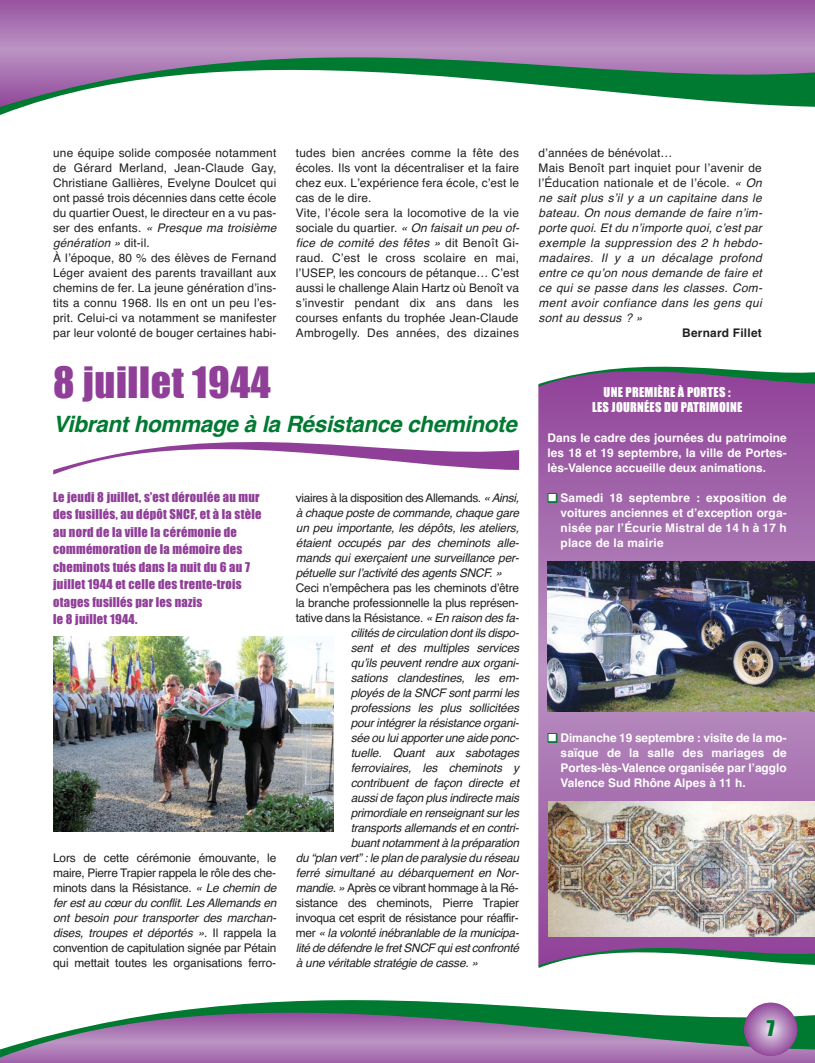
<style>
.page{position:relative;width:815px;height:1063px;background:#fff}
.page>*{position:absolute;margin:0;border:0;box-sizing:border-box;transform-origin:0 0}
.t1{font:40px "Impact";letter-spacing:.015em;color:#903f98}
.t2{font:italic 700 22.5px "Helvetica";color:#007931}
.t3{font:20px "Impact";color:#007931}
.t4{font:12.5px/17.5px "Impact";letter-spacing:.02em;color:#903f98}
.t5{font:12.5px/15px "Impact";letter-spacing:.02em;color:#fff;text-align:center}
.t6{font:italic 11.88px/15px "Helvetica";color:#231f20}
.t7{font:11.88px/15px "Helvetica";letter-spacing:.01em;color:#231f20}
.t8{font:11.88px/15px "Helvetica";letter-spacing:-.02em;color:#231f20}
.t9{font:700 11.88px/15px "Helvetica";color:#fff;text-align:justify}
.t10{font:11.88px "Helvetica";letter-spacing:-.015em;color:#231f20}
.t11{font:11.88px "Helvetica";letter-spacing:-.025em;color:#231f20}
.t12{font:11.88px "Helvetica";letter-spacing:-.035em;color:#231f20}
.t13{font:700 11.88px "Helvetica";letter-spacing:.02em;color:#231f20}
.s1{font-style:italic}
.s2{font-style:normal}
.s3{color:#007931}
</style>
<div class="page">
<svg style="left:539px;top:387px;width:276px;height:561px;background:#a268ab"></svg>
<svg style="left:0;top:0;width:815px;height:57px;background:#ab76b3"></svg>
<svg style="left:0;top:57px;width:815px;height:58px"></svg>
<div style="left:0;top:1058px;width:815px;height:5px;background:#a267ab"></div>
<svg style="left:0;top:1000px;width:815px;height:58px"></svg>
<svg style="left:744px;top:1003px;width:53px;height:53px;background:#ad7bb6"></svg>
<svg style="left:539px;top:367px;width:276px;height:20px"></svg>
<img style="left:548px;top:802px;width:267px;height:134px">
<svg style="left:539px;top:948px;width:276px;height:20px"></svg>
<svg style="left:53px;top:442px;width:466px;height:32px"></svg>
<img style="left:53px;top:637px;width:280px;height:195px">
<img style="left:548px;top:562px;width:267px;height:150px">
<p class="t7" style="left:53px;top:146px;width:227px">une équipe solide composée notamment de Gérard Merland, Jean-Claude Gay, Christiane Gallières, Evelyne Doulcet qui ont passé trois décennies dans cette école du quartier Ouest, le directeur en a vu pas&shy;s e r d e s e n f a n t s . <span class="s1">« Presque ma troisième génération »</span> d i t - i l .<br>À lʼépoque, 80 % des élèves de Fernand Léger avaient des parents travaillant aux chemins de fer. La jeune génération dʼins&shy;tits a connu 1968. Ils en ont un peu lʼes&shy;prit. Celui-ci va notamment se manifester par leur volonté de bouger certaines habi-</p>
<p class="t7" style="left:296px;top:146px;width:227px">tudes bien ancrées comme la fête des écoles. Ils vont la décentraliser et la faire chez eux. Lʼexpérience fera école, cʼest le cas de le dire.<br>Vite, lʼécole sera la locomotive de la vie sociale du quartier. <span class="s1">« On faisait un peu of&shy;fice de comité des fêtes »</span> d i t B e n o î t G i - raud. Cʼest le cross scolaire en mai, lʼUSEP, les concours de pétanque… Cʼest aussi le challenge Alain Hartz où Benoît va sʼinvestir pendant dix ans dans les courses enfants du trophée Jean-Claude Ambrogelly. Des années, des dizaines</p>
<p class="t6" style="left:539px;top:146px;width:227px"><span class="s2">dʼannées de bénévolat…<br>Mais Benoît part inquiet pour lʼavenir de lʼÉducation nationale et de lʼécole.</span> « On ne sait plus sʼil y a un capitaine dans le bateau. On nous demande de faire nʼim&shy;porte quoi. Et du nʼimporte quoi, cʼest par exemple la suppression des 2 h hebdo&shy;madaires. Il y a un décalage profond entre ce quʼon nous demande de faire et ce qui se passe dans les classes. Com&shy;ment avoir confiance dans les gens qui sont au dessus ? »</p>
<p class="t13" style="left:682px;top:328px;width:81px">Bernard Fillet</p>
<h1 class="t1" style="left:53px;top:370px;width:219px">8 juillet 1944</h1>
<h2 class="t2" style="left:53px;top:416px;width:470px">Vibranthommage à la Résistance cheminote</h2>
<p class="t4" style="left:53px;top:489px;width:210px">Le jeudi 8 juillet, s’est déroulée au mur des fusillés, au dépôt SNCF, et à la stèle au nord de la ville la cérémonie de commémoration de la mémoire des cheminots tués dans la nuit du 6 au 7 juillet 1944 et celle des trente-trois otages fusillés par les nazis<br>le 8 juillet 1944.</p>
<p class="t6" style="left:296px;top:491px;width:227px;text-align:justify"><span class="s2">viaires à la disposition des Allemands.</span> « Ainsi, à chaque poste de commande,chaque gare un peu importante, les dépôts, les ateliers, étaient occupés par des cheminots alle&shy;mands qui exerçaient une surveillance per&shy;pétuelle surlʼactivité des agents SNCF.»</p>
<p class="t10" style="left:296px;top:583px;width:225px">Ceci nʼempêchera pas les cheminots dʼêtre</p>
<p class="t8" style="left:296px;top:596px;width:224px">la branche professionnelle la plus représen-</p>
<p class="t8" style="left:296px;top:611px;width:227px">tative dans la Résistance. <span class="s1">« En raison des fa-</span></p>
<p class="t6" style="left:351px;top:626px;width:172px">cilités de circulation dontils dispo-</p>
<p class="t6" style="left:351px;top:641px;width:172px">sent et des multiples services</p>
<p class="t6" style="left:351px;top:656px;width:172px">quʼils peuvent rendre aux organi-</p>
<p class="t6" style="left:351px;top:671px;width:172px">sations clandestines, les em-</p>
<p class="t6" style="left:351px;top:686px;width:172px">ployés de la SNCF sontparmiles</p>
<p class="t6" style="left:351px;top:701px;width:172px">professions les plus sollicitées</p>
<p class="t6" style="left:351px;top:716px;width:172px">pourintégrerla résistance organi-</p>
<p class="t6" style="left:351px;top:731px;width:172px">sée ou luiapporterune aide ponc-</p>
<p class="t6" style="left:351px;top:746px;width:172px">tuelle. Quant aux sabotages</p>
<p class="t6" style="left:351px;top:761px;width:170px">ferroviaires, les cheminots y</p>
<p class="t6" style="left:351px;top:776px;width:172px">contribuent de façon directe et</p>
<p class="t6" style="left:351px;top:791px;width:172px">ausside façon plus indirecte mais</p>
<p class="t6" style="left:351px;top:806px;width:172px">primordiale en renseignantsurles</p>
<p class="t6" style="left:351px;top:821px;width:172px">transports allemands eten contri-</p>
<p class="t6" style="left:351px;top:836px;width:172px">buantnotammentà la préparation</p>
<p class="t6" style="left:296px;top:851px;width:227px">du “plan vert”:le plan de paralysie du réseau</p>
<p class="t6" style="left:296px;top:866px;width:227px">ferré simultané au débarquement en Nor-</p>
<p class="t12" style="left:296px;top:883px;width:224px"><span class="s1">mandie.»</span> Après ce vibrant hommage à la Ré-</p>
<p class="t10" style="left:296px;top:898px;width:225px">sistance des cheminots, Pierre Trapier</p>
<p class="t11" style="left:296px;top:913px;width:224px">invoqua cet esprit de résistance pour réaffir-</p>
<p class="t6" style="left:296px;top:926px;width:227px"><span class="s2">m e r</span> « la volonté inébranlable de la municipa-</p>
<p class="t6" style="left:296px;top:941px;width:227px">lité de défendre le fretSNCF quiestconfronté</p>
<p class="t6" style="left:296px;top:956px;width:186px">à une véritable stratégie de casse.»</p>
<p class="t8" style="left:53px;top:851px;width:227px">Lors de cette cérémonie émouvante, le maire, Pierre Trapier rappela le rôle des che&shy;minots dans la Résistance. <span class="s1">« Le chemin de ferestau cœurdu conflit.Les Allemands en ont besoin pour transporter des marchan&shy;dises, troupes et déportés »</span>. I l r a p p e l a l a convention de capitulation signée par Pétain qui mettait toutes les organisations ferro-</p>
<p class="t5" style="left:592px;top:385px;width:152px">UNE PREMIÈRE À PORTES :<br>LES JOURNÉES DU PATRIMOINE</p>
<p class="t9" style="left:548px;top:431px;width:240px">Dans le cadre des journées du patrimoine les 18 et 19 septembre, la ville de Portes&shy;lès-Valence accueille deux animations.</p>
<p class="t9" style="left:561px;top:491px;width:228px;text-indent:-12px"><span class="s3">■</span> Samedi 18 septembre : exposition de voitures anciennes et dʼexception orga&shy;nisée par lʼÉcurie Mistral de 14 h à 17 h place de la mairie</p>
<p class="t9" style="left:561px;top:731px;width:228px;text-indent:-12px"><span class="s3">■</span> Dimanche 19 septembre : visite de la mo&shy;saïque de la salle des mariages de Portes-lès-Valence organisée par lʼagglo Valence Sud Rhône Alpes à 11 h.</p>
<h3 class="t3" style="left:767px;top:1022px;width:9px">7</h3>
</div>
